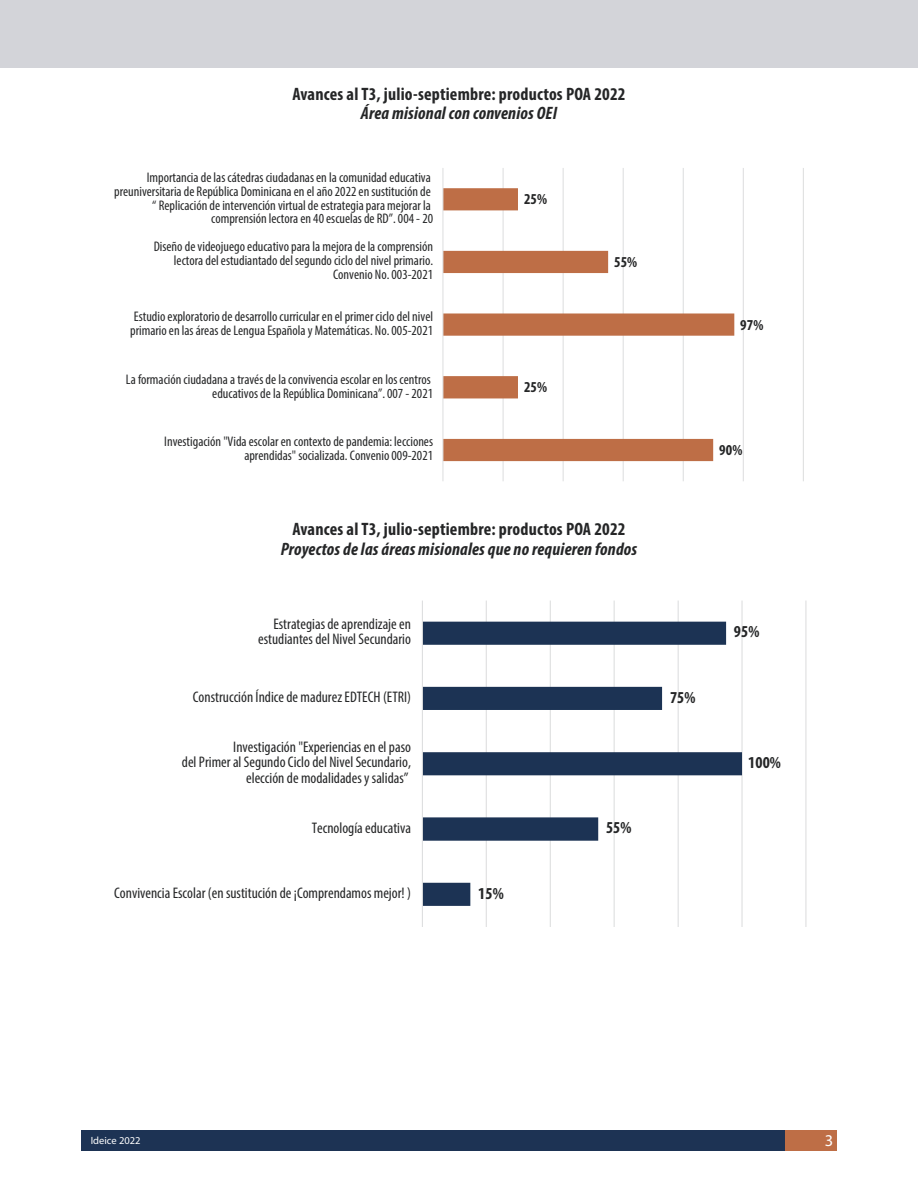
<style>
.page{position:relative;width:918px;height:1188px;background:#fff}
.page>*{position:absolute;margin:0;border:0;box-sizing:border-box;transform-origin:0 0}
.t1{font:700 condensed 18px "Myriad Pro";letter-spacing:.01em;color:#252627}
.t2{font:italic 700 condensed 18px "Myriad Pro";letter-spacing:.01em;color:#252627}
.t3{font:700 condensed 16.8px "Myriad Pro";letter-spacing:.005em;color:#252627}
.t4{font:16.5px "Myriad Pro";color:#fff}
.t5{font:condensed 15.3px/15.5px "Myriad Pro";color:#252627;text-align:right}
.t6{font:700 condensed 15.15px "Myriad Pro";letter-spacing:.005em;color:#252627}
.t7{font:condensed 13.95px/14px "Myriad Pro";color:#252627;text-align:right}
.t8{font:10.5px "Myriad Pro";color:#fff}
</style>
<div class="page">
<div style="left:81px;top:1131px;width:731px;height:20px;background:#1d3354"></div>
<div style="left:786px;top:1131px;width:51px;height:20px;background:#be6e46"></div>
<div style="left:0;top:0;width:918px;height:68px;background:#d3d4d9"></div>
<hr style="left:503px;top:168px;width:1px;height:313px;background:#dcddde">
<hr style="left:563px;top:168px;width:1px;height:313px;background:#dcddde">
<hr style="left:623px;top:168px;width:1px;height:313px;background:#dcddde">
<hr style="left:683px;top:168px;width:1px;height:313px;background:#dcddde">
<hr style="left:743px;top:168px;width:1px;height:313px;background:#dcddde">
<hr style="left:803px;top:168px;width:1px;height:313px;background:#dcddde">
<svg style="left:443px;top:188px;width:291px;height:273px"></svg>
<hr style="left:442px;top:168px;width:1px;height:313px;background:#dcddde">
<hr style="left:486px;top:601px;width:1px;height:326px;background:#dcddde">
<hr style="left:550px;top:601px;width:1px;height:326px;background:#dcddde">
<hr style="left:614px;top:601px;width:1px;height:326px;background:#dcddde">
<hr style="left:678px;top:601px;width:1px;height:326px;background:#dcddde">
<hr style="left:742px;top:601px;width:1px;height:326px;background:#dcddde">
<hr style="left:805px;top:601px;width:1px;height:326px;background:#dcddde">
<svg style="left:423px;top:622px;width:319px;height:284px"></svg>
<hr style="left:422px;top:601px;width:1px;height:326px;background:#dcddde">
<p class="t1" style="left:292px;top:82px;width:335px">Avances al T3, julio-septiembre: productos POA 2022</p>
<p class="t2" style="left:361px;top:102px;width:198px">Área misional con convenios OEI</p>
<p class="t7" style="left:114px;top:170px;width:320px">Importancia de las cátedras ciudadanas en la comunidad educativa preuniversitaria de República Dominicana en el año 2022 en sustitución de “ Replicación de intervención virtual de estrategia para mejorar la comprensión lectora en 40 escuelas de RD”. 004 - 20</p>
<p class="t7" style="left:154px;top:239px;width:281px">Diseño de videojuego educativo para la mejora de la comprensión lectora del estudiantado del segundo ciclo del nivel primario.<br>Convenio No. 003-2021</p>
<p class="t7" style="left:130px;top:309px;width:304px;text-align:left">Estudio exploratorio de desarrollo curricular en el primer ciclo del nivel primario en las áreas de Lengua Española y Matemáticas. No. 005-2021</p>
<p class="t7" style="left:126px;top:372px;width:309px">La formación ciudadana a través de la convivencia escolar en los centros educativos de la República Dominicana”. 007 - 2021</p>
<p class="t7" style="left:164px;top:434px;width:270px">Investigación "Vida escolar en contexto de pandemia: lecciones aprendidas" socializada. Convenio 009-2021</p>
<p class="t6" style="left:524px;top:190px;width:25px">25%</p>
<p class="t6" style="left:524px;top:378px;width:25px">25%</p>
<p class="t6" style="left:614px;top:253px;width:25px">55%</p>
<p class="t1" style="left:292px;top:518px;width:335px">Avances al T3, julio-septiembre: productos POA 2022</p>
<p class="t2" style="left:281px;top:538px;width:358px">Proyectos de las áreas misionales que no requieren fondos</p>
<p class="t5" style="left:258px;top:616px;width:154px">Estrategias de aprendizaje en estudiantes del Nivel Secundario</p>
<p class="t5" style="left:193px;top:689px;width:220px">Construcción Índice de madurez EDTECH (ETRI)</p>
<p class="t5" style="left:182px;top:739px;width:231px">Investigación "Experiencias en el paso<br>del Primer al Segundo Ciclo del Nivel Secundario, elección de modalidades y salidas”</p>
<p class="t5" style="left:312px;top:820px;width:101px">Tecnología educativa</p>
<p class="t5" style="left:114px;top:885px;width:298px">Convivencia Escolar (en sustitución de ¡Comprendamos mejor! )</p>
<p class="t3" style="left:478px;top:882px;width:27px">15%</p>
<p class="t3" style="left:606px;top:817px;width:27px">55%</p>
<p class="t6" style="left:740px;top:315px;width:25px">97%</p>
<p class="t6" style="left:719px;top:441px;width:25px">90%</p>
<p class="t3" style="left:670px;top:687px;width:27px">75%</p>
<p class="t3" style="left:734px;top:621px;width:27px">95%</p>
<p class="t3" style="left:748px;top:752px;width:34px">100%</p>
<p class="t8" style="left:91px;top:1134px;width:51px">Ideice 2022</p>
<p class="t4" style="left:825px;top:1130px;width:10px">3</p>
</div>
